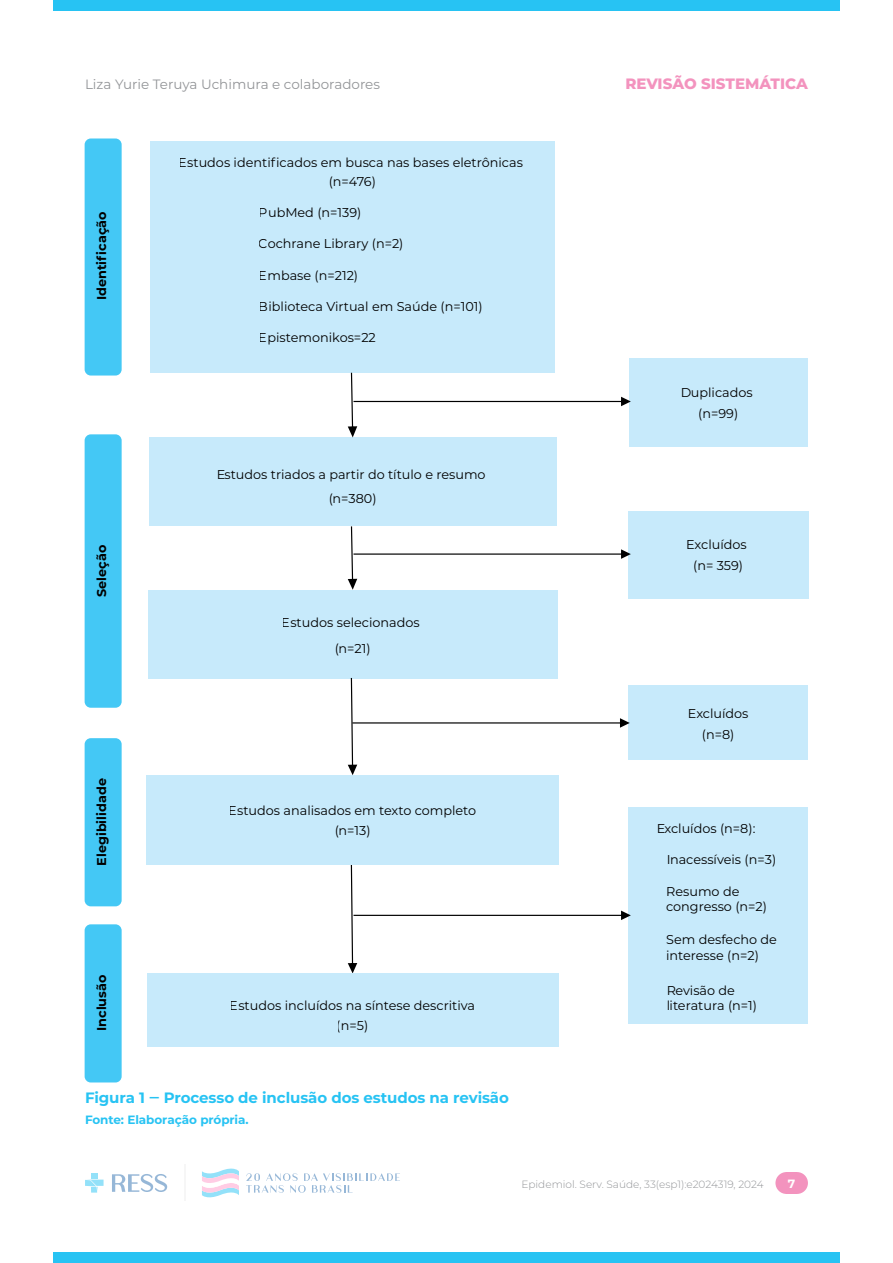
<style>
.page{position:relative;width:893px;height:1263px;background:#fff}
.page>*{position:absolute;margin:0;border:0;box-sizing:border-box;transform-origin:0 0}
.legenda{font:700 15px "Montserrat";letter-spacing:-.005em;color:#27c3f3}
.t1{font:800 15px "Montserrat";color:#f393be}
.t2{font:13.5px "Montserrat";color:#939598}
.t3{font:12.75px/20.7px "Montserrat";color:#000;text-align:center}
.t4{font:700 12.75px "Montserrat";color:#000}
.legenda-2{font:700 12px "Montserrat";letter-spacing:-.005em;color:#27c3f3}
.t5{font:700 12px "Montserrat";color:#fff}
.t6{font:300 10.5px "Montserrat";color:#939598}
</style>
<div class="page">
<div style="left:53px;top:0;width:787px;height:11px;background:#27c3f3"></div>
<div style="left:53px;top:1252px;width:787px;height:11px;background:#27c3f3"></div>
<div style="left:775px;top:1172px;width:22px;height:22px;background:#f393be;border-radius:50%"></div>
<div style="left:786px;top:1172px;width:22px;height:22px;background:#f393be;border-radius:50%"></div>
<div style="left:786px;top:1172px;width:11px;height:22px;background:#f393be"></div>
<hr style="left:184px;top:1164px;width:1px;height:37px;background:#ededed">
<svg style="left:85px;top:1173px;width:19px;height:19px"></svg>
<svg style="left:112px;top:1174px;width:55px;height:18px"></svg>
<svg style="left:202px;top:1168px;width:37px;height:30px"></svg>
<svg style="left:246px;top:1173px;width:154px;height:20px"></svg>
<div style="left:85px;top:138px;width:37px;height:237px;background:#44c8f5;border-radius:6px"></div>
<div style="left:150px;top:142px;width:405px;height:231px;background:#c7eafb"></div>
<div style="left:629px;top:358px;width:178px;height:88px;background:#c7eafb"></div>
<div style="left:149px;top:437px;width:407px;height:89px;background:#c7eafb"></div>
<div style="left:85px;top:434px;width:37px;height:274px;background:#44c8f5;border-radius:6px"></div>
<div style="left:628px;top:511px;width:180px;height:88px;background:#c7eafb"></div>
<div style="left:85px;top:924px;width:37px;height:158px;background:#44c8f5;border-radius:6px"></div>
<div style="left:85px;top:738px;width:37px;height:168px;background:#44c8f5;border-radius:6px"></div>
<div style="left:148px;top:590px;width:409px;height:89px;background:#c7eafb"></div>
<div style="left:146px;top:775px;width:413px;height:89px;background:#c7eafb"></div>
<div style="left:628px;top:807px;width:180px;height:217px;background:#c7eafb"></div>
<div style="left:147px;top:973px;width:411px;height:74px;background:#c7eafb"></div>
<div style="left:628px;top:685px;width:180px;height:75px;background:#c7eafb"></div>
<svg style="left:348px;top:864px;width:283px;height:109px"></svg>
<svg style="left:348px;top:678px;width:282px;height:97px"></svg>
<svg style="left:348px;top:526px;width:283px;height:64px"></svg>
<svg style="left:348px;top:373px;width:283px;height:64px"></svg>
<p class="t2" style="left:85px;top:75px;width:296px">Liza Yurie Teruya Uchimura e colaboradores</p>
<p class="t1" style="left:625px;top:73px;width:184px">REVISÃO SISTEMÁTICA</p>
<p class="t3" style="left:179px;top:152px;width:346px">Estudos identificados em busca nas bases eletrônicas</p>
<p class="t4" style="left:92px;top:300px;width:90px;rotate:-90deg">Identificação</p>
<p class="t3" style="left:329px;top:170px;width:49px">(n=476)</p>
<p class="t3" style="left:259px;top:202px;width:104px">PubMed (n=139)</p>
<p class="t3" style="left:259px;top:233px;width:146px">Cochrane Library (n=2)</p>
<p class="t3" style="left:259px;top:264px;width:101px">Embase (n=212)</p>
<p class="t3" style="left:259px;top:296px;width:225px">Biblioteca Virtual em Saúde (n=101)</p>
<p class="t3" style="left:259px;top:327px;width:118px">Epistemonikos=22</p>
<p class="t3" style="left:216px;top:462px;width:271px;line-height:24.2px">Estudos triados a partir do título e resumo (n=380)</p>
<p class="t3" style="left:680px;top:381px;width:74px">Duplicados (n=99)</p>
<p class="t4" style="left:92px;top:597px;width:54px;rotate:-90deg">Seleção</p>
<p class="t3" style="left:686px;top:534px;width:62px">Excluídos (n= 359)</p>
<p class="t4" style="left:92px;top:866px;width:89px;rotate:-90deg">Elegibilidade</p>
<p class="t4" style="left:92px;top:1031px;width:58px;rotate:-90deg">Inclusão</p>
<p class="t3" style="left:282px;top:610px;width:139px;line-height:25.2px">Estudos selecionados (n=21)</p>
<p class="t3" style="left:229px;top:800px;width:249px;line-height:20.1px">Estudos analisados em texto completo (n=13)</p>
<p class="t3" style="left:688px;top:703px;width:62px">Excluídos (n=8)</p>
<p class="t3" style="left:656px;top:818px;width:101px">Excluídos (n=8):</p>
<p class="t3" style="left:666px;top:849px;width:112px">Inacessíveis (n=3)</p>
<p class="t3" style="left:666px;top:883px;width:102px;line-height:15.3px;text-align:left">Resumo de congresso (n=2)</p>
<p class="t3" style="left:666px;top:932px;width:112px;line-height:15.3px;text-align:left">Sem desfecho de interesse (n=2)</p>
<p class="t3" style="left:666px;top:979px;width:70px">Revisão de</p>
<p class="t3" style="left:230px;top:995px;width:247px">Estudos incluídos na síntese descritiva</p>
<p class="t3" style="left:666px;top:994px;width:92px">literatura (n=1)</p>
<p class="t3" style="left:337px;top:1014px;width:33px">(n=5)</p>
<p class="legenda" style="left:85px;top:1087px;width:426px">Figura 1 ‒ Processo de inclusão dos estudos na revisão</p>
<p class="legenda-2" style="left:85px;top:1111px;width:165px">Fonte: Elaboração própria.</p>
<p class="t6" style="left:521px;top:1177px;width:244px">Epidemiol. Serv. Saúde, 33(esp1):e2024319, 2024</p>
<p class="t5" style="left:788px;top:1175px;width:9px">7</p>
</div>
